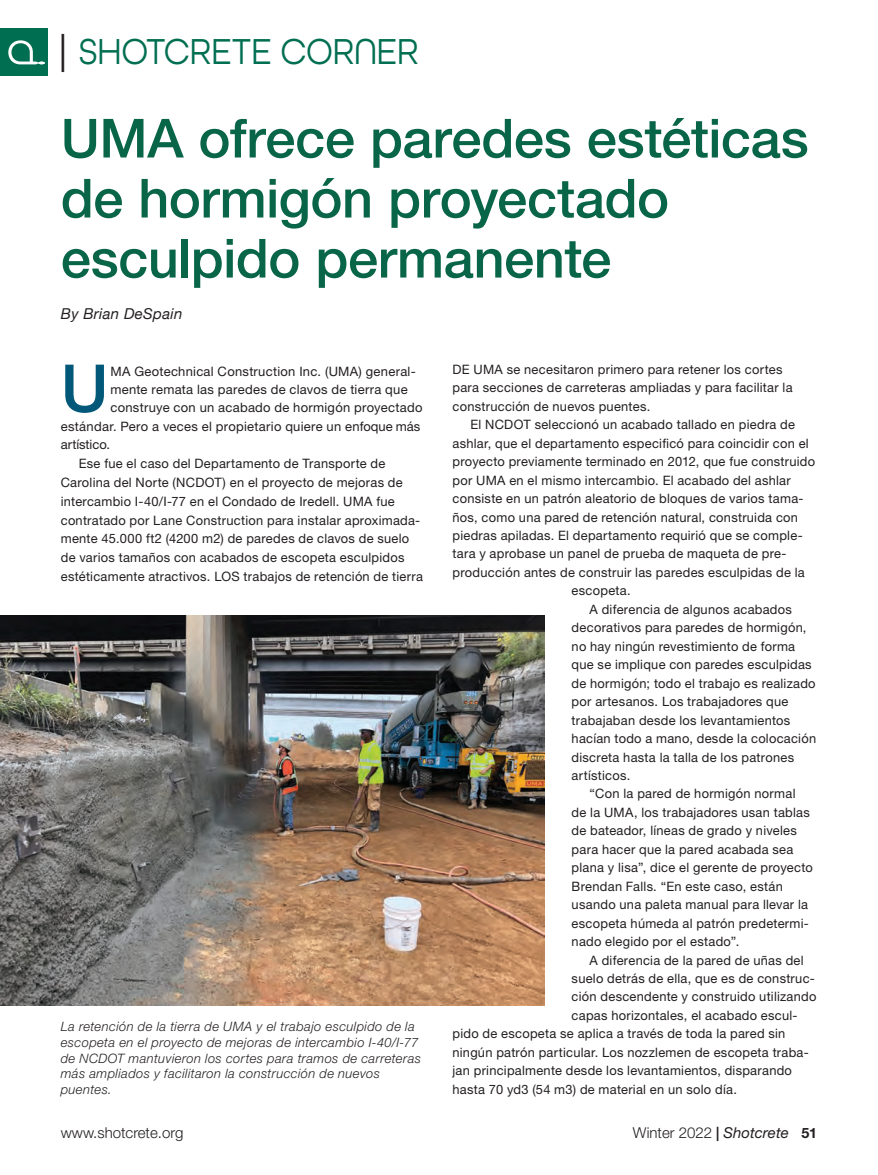
<style>
.page{position:relative;width:878px;height:1175px;background:#fff}
.page>*{position:absolute;margin:0;border:0;box-sizing:border-box;transform-origin:0 0}
.Body_first___drop_ca{font:500 66px "Helvetica Neue LT Std";color:#015878}
.Headline{font:500 54px/60px "Helvetica Neue LT Std";letter-spacing:-.005em;color:#096547}
.Column_Title{font:38.1px "All Round Gothic";color:#006e51;scale:.9 1}
.t1{font:300 15px "Helvetica Neue LT Std";color:#231f20}
.Byline{font:italic 15px "Helvetica Neue";letter-spacing:.02em;color:#231f20}
.Body2{font:12.9px/18.5px "Helvetica Neue LT Std";letter-spacing:.02em;color:#231f20}
.t2{font:italic 300 12.9px/15.6px "Helvetica Neue LT Std";letter-spacing:.03em;color:#231f20}
.Body_first___drop_ca-2{font:12.9px "Helvetica Neue LT Std";letter-spacing:.02em;color:#231f20}
.Body_first___drop_ca-3{font:12.9px "Helvetica Neue LT Std";letter-spacing:-.005em;color:#231f20}
.s1{font-weight:500;color:#231f20}
.s2{font-weight:700;font-size:14.25px}
.s3{font-weight:400;font-style:italic}
</style>
<div class="page">
<div style="left:0;top:28px;width:48px;height:48px;background:#006e51"></div>
<svg style="left:8px;top:40px;width:37px;height:25px"></svg>
<img style="left:0;top:615px;width:544px;height:390px">
<p class="Column_Title" style="left:56px;top:29px;width:404px"><span class="s1">|</span> SHOTCRETE CORNER</p>
<p class="Headline" style="left:61px;top:108px;width:749px">UMA ofrece paredes estéticas de hormigón proyectado esculpido permanente</p>
<p class="Byline" style="left:61px;top:303px;width:123px">By Brian DeSpain</p>
<p class="Body_first___drop_ca" style="left:61px;top:349px;width:49px">U</p>
<p class="Body_first___drop_ca-2" style="left:110px;top:363px;width:307px">MA Geotechnical Construction Inc. (UMA) general-</p>
<p class="Body_first___drop_ca-2" style="left:110px;top:381px;width:299px">mente remata las paredes de clavos de tierra que</p>
<p class="Body_first___drop_ca-2" style="left:110px;top:399px;width:313px">construye con un acabado de hormigón proyectado</p>
<p class="Body_first___drop_ca-2" style="left:61px;top:418px;width:361px">estándar. Pero a veces el propietario quiere un enfoque más</p>
<p class="Body_first___drop_ca-3" style="left:61px;top:437px;width:51px">artístico.</p>
<p class="Body2" style="left:61px;top:454px;width:363px;text-indent:18px">Ese fue el caso del Departamento de Transporte de Carolina del Norte (NCDOT) en el proyecto de mejoras de intercambio I-40/I-77 en el Condado de Iredell. UMA fue contratado por Lane Construction para instalar aproximada&shy;mente 45.000 ft2 (4200 m2) de paredes de clavos de suelo de varios tamaños con acabados de escopeta esculpidos estéticamente atractivos. LOS trabajos de retención de tierra</p>
<p class="t2" style="left:61px;top:1018px;width:361px">La retención de la tierra de UMA y el trabajo esculpido de la escopeta en el proyecto de mejoras de intercambio I-40/I-77 de NCDOT mantuvieron los cortes para tramos de carreteras más ampliados y facilitaron la construcción de nuevos puentes.</p>
<p class="Body2" style="left:452px;top:360px;width:341px">DE UMA se necesitaron primero para retener los cortes para secciones de carreteras ampliadas y para facilitar la construcción de nuevos puentes.</p>
<p class="Body2" style="left:470px;top:415px;width:326px">El NCDOT seleccionó un acabado tallado en piedra de</p>
<p class="Body2" style="left:452px;top:434px;width:358px">ashlar, que el departamento especificó para coincidir con el</p>
<p class="Body2" style="left:452px;top:452px;width:364px">proyecto previamente terminado en 2012, que fue construido</p>
<p class="Body2" style="left:452px;top:470px;width:340px">por UMA en el mismo intercambio. El acabado del ashlar</p>
<p class="Body2" style="left:452px;top:489px;width:352px">consiste en un patrón aleatorio de bloques de varios tama-</p>
<p class="Body2" style="left:452px;top:507px;width:347px">ños, como una pared de retención natural, construida con</p>
<p class="Body2" style="left:452px;top:526px;width:352px">piedras apiladas. El departamento requirió que se comple-</p>
<p class="Body2" style="left:452px;top:544px;width:335px">tara y aprobase un panel de prueba de maqueta de pre-</p>
<p class="Body2" style="left:452px;top:563px;width:354px">producción antes de construir las paredes esculpidas de la</p>
<p class="Body2" style="left:571px;top:581px;width:61px">escopeta.</p>
<p class="Body2" style="left:571px;top:600px;width:246px;text-indent:18px">A diferencia de algunos acabados decorativos para paredes de hormigón, no hay ningún revestimiento de forma que se implique con paredes esculpidas de hormigón; todo el trabajo es realizado por artesanos. Los trabajadores que trabajaban desde los levantamientos hacían todo a mano, desde la colocación discreta hasta la talla de los patrones artísticos.</p>
<p class="Body2" style="left:571px;top:784px;width:243px;text-indent:18px">“Con la pared de hormigón normal de la UMA, los trabajadores usan tablas de bateador, líneas de grado y niveles para hacer que la pared acabada sea plana y lisa”, dice el gerente de proyecto Brendan Falls. “En este caso, están usando una paleta manual para llevar la escopeta húmeda al patrón predetermi&shy;nado elegido por el estado”.</p>
<p class="Body2" style="left:589px;top:950px;width:215px">A diferencia de la pared de uñas del</p>
<p class="Body2" style="left:571px;top:969px;width:245px">suelo detrás de ella, que es de construc-</p>
<p class="Body2" style="left:571px;top:987px;width:246px">ción descendente y construido utilizando</p>
<p class="Body2" style="left:571px;top:1006px;width:227px">capas horizontales, el acabado escul-</p>
<p class="Body2" style="left:452px;top:1024px;width:334px">pido de escopeta se aplica a través de toda la pared sin</p>
<p class="Body2" style="left:452px;top:1042px;width:358px">ningún patrón particular. Los nozzlemen de escopeta traba-</p>
<p class="Body2" style="left:452px;top:1061px;width:341px">jan principalmente desde los levantamientos, disparando</p>
<p class="Body2" style="left:452px;top:1079px;width:286px">hasta 70 yd3 (54 m3) de material en un solo día.</p>
<p class="t1" style="left:61px;top:1123px;width:124px">www.shotcrete.org</p>
<p class="t1" style="left:632px;top:1123px;width:186px">Winter 2022 <span class="s2">|</span> <span class="s3">Shotcrete</span> <span class="s2">51</span></p>
</div>
